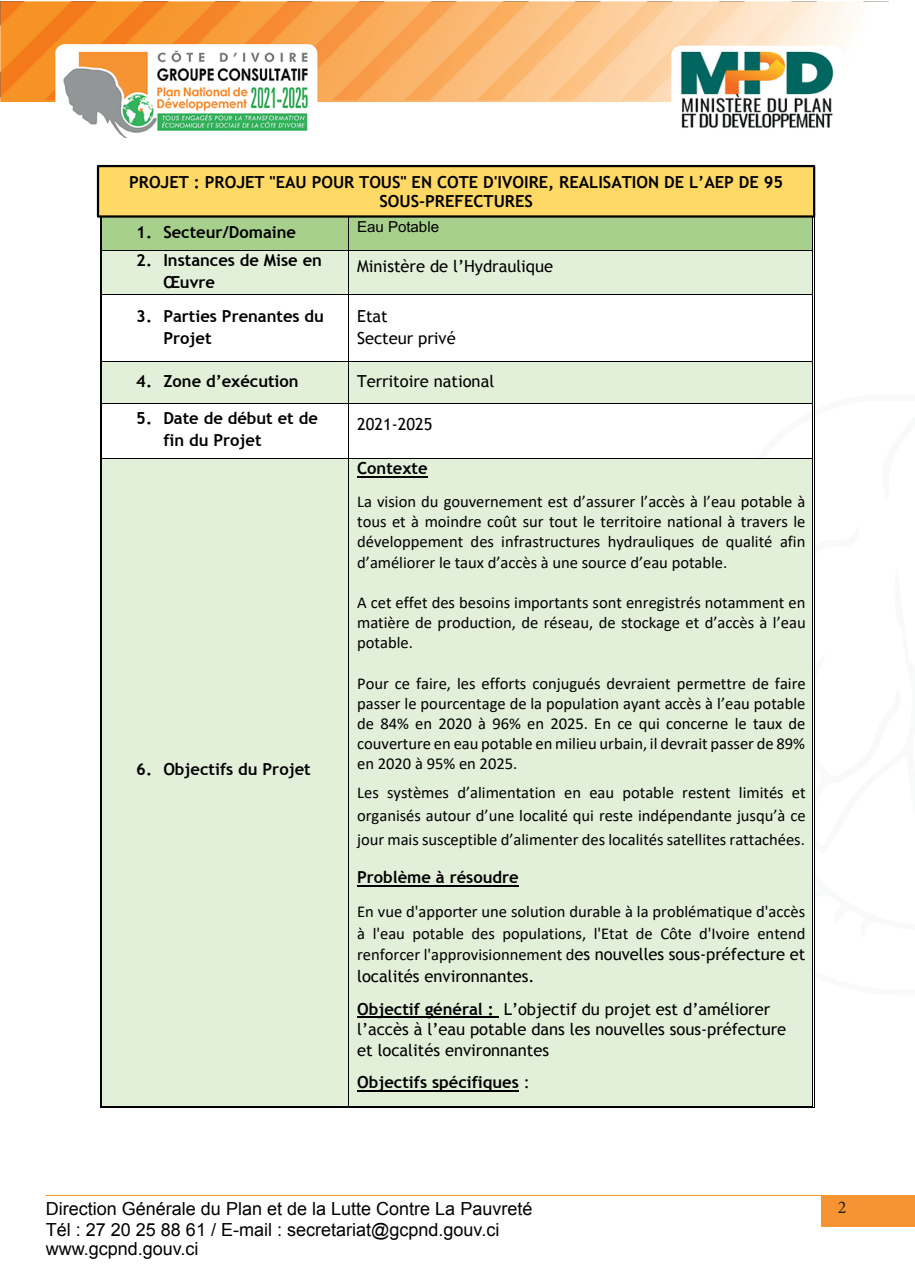
<style>
.page{position:relative;width:915px;height:1285px;background:#fff}
.page>*{position:absolute;margin:0;border:0;box-sizing:border-box;transform-origin:0 0}
.t1{font:18px/21.6px "Arial";color:#000001}
.t2{font:18px "Minion Pro";color:#231f20}
.t3{font:16.5px/20.1px "Calibri";color:#000;text-align:justify}
.t4{font:700 16.5px/21.9px "Trebuchet MS";color:#000}
.t5{font:16.5px/20.5px "Trebuchet MS";color:#000}
.t6{font:15.15px "Arial";letter-spacing:-.005em;color:#000}
.s1{font-family:"Trebuchet MS";font-weight:700}
.s2{font-family:"Trebuchet MS"}
.s3{font-weight:700}
.s4{font-weight:400}
</style>
<div class="page">
<svg style="left:0;top:1px;width:889px;height:99px;background:#f9b977"></svg>
<hr style="left:46px;top:1194px;width:775px;height:1px;background:#f69324">
<img style="left:55px;top:44px;width:262px;height:94px">
<img style="left:671px;top:46px;width:171px;height:82px">
<div style="left:821px;top:1194px;width:93px;height:32px;background:#f69333"></div>
<svg style="left:814px;top:524px;width:1px;height:41px"></svg>
<div style="left:102px;top:217px;width:247px;height:33px;background:#a8d08d"></div>
<div style="left:349px;top:217px;width:463px;height:33px;background:#a8d08d"></div>
<hr style="left:101px;top:217px;width:1px;height:33px;background:#000">
<hr style="left:100px;top:217px;width:1px;height:33px;background:#000">
<hr style="left:348px;top:217px;width:1px;height:33px;background:#000">
<hr style="left:813px;top:217px;width:1px;height:33px;background:#000">
<hr style="left:812px;top:217px;width:1px;height:33px;background:#000">
<div style="left:102px;top:250px;width:247px;height:44px;background:#e2efd9"></div>
<div style="left:349px;top:250px;width:463px;height:44px;background:#e2efd9"></div>
<hr style="left:102px;top:250px;width:246px;height:1px;background:#000">
<hr style="left:349px;top:250px;width:463px;height:1px;background:#000">
<hr style="left:101px;top:250px;width:1px;height:44px;background:#000">
<hr style="left:100px;top:250px;width:1px;height:44px;background:#000">
<hr style="left:348px;top:250px;width:1px;height:44px;background:#000">
<hr style="left:813px;top:250px;width:1px;height:44px;background:#000">
<hr style="left:812px;top:250px;width:1px;height:44px;background:#000">
<hr style="left:102px;top:294px;width:246px;height:1px;background:#000">
<hr style="left:349px;top:294px;width:463px;height:1px;background:#000">
<hr style="left:101px;top:295px;width:1px;height:66px;background:#000">
<hr style="left:100px;top:295px;width:1px;height:66px;background:#000">
<hr style="left:348px;top:295px;width:1px;height:66px;background:#000">
<hr style="left:813px;top:295px;width:1px;height:66px;background:#000">
<hr style="left:812px;top:295px;width:1px;height:66px;background:#000">
<div style="left:102px;top:362px;width:247px;height:41px;background:#e2efd9"></div>
<div style="left:349px;top:362px;width:463px;height:41px;background:#e2efd9"></div>
<hr style="left:102px;top:361px;width:246px;height:1px;background:#000">
<hr style="left:349px;top:361px;width:463px;height:1px;background:#000">
<hr style="left:101px;top:362px;width:1px;height:41px;background:#000">
<hr style="left:100px;top:362px;width:1px;height:41px;background:#000">
<hr style="left:348px;top:362px;width:1px;height:41px;background:#000">
<hr style="left:813px;top:362px;width:1px;height:41px;background:#000">
<hr style="left:812px;top:362px;width:1px;height:41px;background:#000">
<hr style="left:102px;top:403px;width:246px;height:1px;background:#000">
<hr style="left:349px;top:403px;width:463px;height:1px;background:#000">
<hr style="left:101px;top:404px;width:1px;height:53px;background:#000">
<hr style="left:100px;top:404px;width:1px;height:53px;background:#000">
<hr style="left:348px;top:404px;width:1px;height:53px;background:#000">
<hr style="left:813px;top:404px;width:1px;height:53px;background:#000">
<hr style="left:812px;top:404px;width:1px;height:53px;background:#000">
<div style="left:102px;top:458px;width:247px;height:647px;background:#e2efd9"></div>
<div style="left:349px;top:458px;width:463px;height:647px;background:#e2efd9"></div>
<hr style="left:357px;top:476px;width:70px;height:1px;background:#000">
<hr style="left:357px;top:884px;width:161px;height:2px;background:#000">
<hr style="left:357px;top:1016px;width:141px;height:1px;background:#000">
<hr style="left:357px;top:1090px;width:161px;height:1px;background:#000">
<hr style="left:102px;top:457px;width:246px;height:1px;background:#000">
<hr style="left:349px;top:457px;width:463px;height:1px;background:#000">
<hr style="left:101px;top:458px;width:1px;height:647px;background:#000">
<hr style="left:100px;top:458px;width:1px;height:647px;background:#000">
<hr style="left:102px;top:1106px;width:246px;height:1px;background:#000">
<hr style="left:102px;top:1105px;width:246px;height:1px;background:#000">
<hr style="left:348px;top:458px;width:1px;height:647px;background:#000">
<hr style="left:350px;top:1106px;width:462px;height:1px;background:#000">
<hr style="left:350px;top:1105px;width:462px;height:1px;background:#000">
<hr style="left:813px;top:458px;width:1px;height:647px;background:#000">
<hr style="left:812px;top:458px;width:1px;height:647px;background:#000">
<div style="left:98px;top:166px;width:715px;height:50px;background:#ffd966"></div>
<div style="left:97px;top:165px;width:718px;height:52px;border:2px solid #000"></div>
<p class="t4" style="left:129px;top:173px;width:655px;line-height:19px;text-align:center">PROJET : PROJET "EAU POUR TOUS" EN COTE D'IVOIRE, REALISATION DE L’AEP DE 95<br>SOUS-PREFECTURES</p>
<p class="t4" style="left:136px;top:221px;width:161px">1. Secteur/Domaine</p>
<p class="t6" style="left:357px;top:216px;width:83px">Eau Potable</p>
<p class="t4" style="left:163px;top:249px;width:160px;text-indent:-27px">2. Instances de Mise en<br>Œuvre</p>
<p class="t5" style="left:357px;top:256px;width:197px">Ministère de l’Hydraulique</p>
<p class="t4" style="left:163px;top:305px;width:162px;text-indent:-27px">3. Parties Prenantes du<br>Projet</p>
<p class="t5" style="left:357px;top:305px;width:100px;line-height:21.9px">Etat<br>Secteur privé</p>
<p class="t4" style="left:136px;top:370px;width:164px">4. Zone d’exécution</p>
<p class="t5" style="left:357px;top:371px;width:138px">Territoire national</p>
<p class="t4" style="left:163px;top:407px;width:156px;text-indent:-27px">5. Date de début et de fin du Projet</p>
<p class="t5" style="left:357px;top:414px;width:77px">2021-2025</p>
<p class="t4" style="left:136px;top:758px;width:176px">6. Objectifs du Projet</p>
<p class="t3" style="left:357px;top:451px;width:449px;line-height:33.2px"><span class="s1">Contexte<br></span>La vision du gouvernement est d’assurer l’accès à l’eau potable à</p>
<p class="t3" style="left:357px;top:511px;width:449px">tous et à moindre coût sur tout le territoire national à travers le développement des infrastructures hydrauliques de qualité afin d’améliorer le taux d’accès à une source d’eau potable.</p>
<p class="t3" style="left:357px;top:591px;width:450px">A cet effet des besoins importants sont enregistrés notamment en matière de production, de réseau, de stockage et d’accès à l’eau potable.</p>
<p class="t3" style="left:357px;top:672px;width:450px">Pour ce faire, les efforts conjugués devraient permettre de faire passer le pourcentage de la population ayant accès à l’eau potable de 84% en 2020 à 96% en 2025. En ce qui concerne le taux de couverture en eau potable en milieu urbain, il devrait passer de 89% en 2020 à 95% en 2025.</p>
<p class="t3" style="left:357px;top:780px;width:450px;line-height:23.2px">Les systèmes d’alimentation en eau potable restent limités et organisés autour d’une localité qui reste indépendante jusqu’à ce jour mais susceptible d’alimenter des localités satellites rattachées.</p>
<p class="t3" style="left:357px;top:859px;width:449px;line-height:34.2px"><span class="s1">Problème à résoudre<br></span>En vue d'apporter une solution durable à la problématique d'accès</p>
<p class="t3" style="left:357px;top:921px;width:449px;line-height:21.6px">à l'eau potable des populations, l'Etat de Côte d'Ivoire entend renforcer l'approvisionnement d<span class="s2">es nouvelles sous-préfecture et localités environnantes.</span></p>
<p class="t5" style="left:357px;top:998px;width:430px"><span class="s3">Objectif général :</span> L’objectif du projet est d’améliorer l’accès à l’eau potable dans les nouvelles sous-préfecture et localités environnantes</p>
<p class="t4" style="left:357px;top:1071px;width:174px">Objectifs spécifiques <span class="s4">:</span></p>
<p class="t1" style="left:46px;top:1197px;width:488px">Direction Générale du Plan et de la Lutte Contre La Pauvreté<br>Tél : 27 20 25 88 61 / E-mail : secretariat@gcpnd.gouv.ci</p>
<p class="t1" style="left:46px;top:1237px;width:154px">www.gcpnd.gouv.ci</p>
<p class="t2" style="left:837px;top:1194px;width:10px">2</p>
</div>
